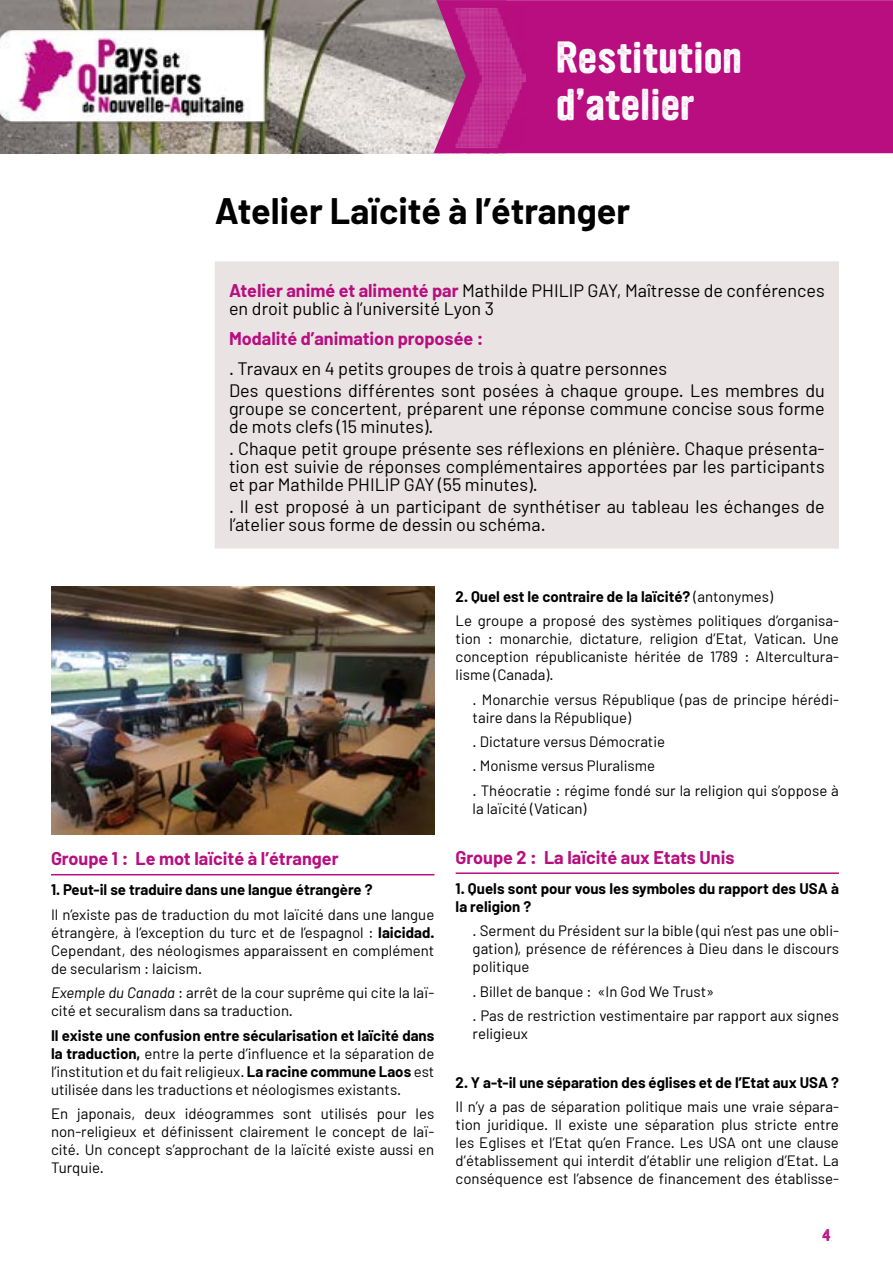
<style>
.page{position:relative;width:893px;height:1263px;background:#fff}
.page>*{position:absolute;margin:0;border:0;box-sizing:border-box;transform-origin:0 0}
.t1{font:39px/46.8px "YWFT Ultramagnetic Rough Bold One";color:#fff}
.t2{font:700 36px "Barlow";color:#000}
.t3{font:18px/18px "Barlow";color:#000}
.t4{font:700 18px "Barlow";color:#b80e80}
.t5{font:15px/18px "Barlow";color:#000;text-align:justify}
.t6{font:700 15px/18px "Barlow";color:#000}
.t7{font:15px "YWFT Ultramagnetic Rough Bold One";color:#b80e80}
.s1{font-weight:700;color:#b80e80}
.s2{font-weight:700}
.s3{font-style:italic}
</style>
<div class="page">
<hr style="left:51px;top:874px;width:383px;height:1px;background:#b80e80">
<hr style="left:456px;top:872px;width:383px;height:2px;background:#b80e80">
<img style="left:51px;top:587px;width:383px;height:248px">
<img style="left:0;top:0;width:433px;height:153px">
<div style="left:433px;top:0;width:460px;height:153px;background:#b80e80"></div>
<img style="left:0;top:27px;width:283px;height:97px">
<img style="left:454px;top:6px;width:71px;height:143px">
<div style="left:215px;top:262px;width:623px;height:286px;background:#e9e4e3"></div>
<div style="left:215px;top:261px;width:624px;height:288px;border:2px solid #e9e4e3"></div>
<h1 class="t1" style="left:556px;top:36px;width:187px">Restitution d’atelier</h1>
<h2 class="t2" style="left:215px;top:188px;width:417px">Atelier Laïcité à l’étranger</h2>
<p class="t3" style="left:229px;top:281px;width:597px"><span class="s1">Atelier animé et alimenté par</span> Mathilde PHILIP GAY, Maîtresse de conférences en droit public à l’université Lyon 3</p>
<p class="t4" style="left:229px;top:327px;width:256px">Modalité d’animation proposée :</p>
<p class="t3" style="left:229px;top:357px;width:597px;line-height:22.2px">. Travaux en 4 petits groupes de trois à quatre personnes<br>Des questions différentes sont posées à chaque groupe. Les membres du</p>
<p class="t3" style="left:229px;top:399px;width:597px">groupe se concertent, préparent une réponse commune concise sous forme de mots clefs (15 minutes).</p>
<p class="t3" style="left:229px;top:439px;width:597px;text-align:justify">. Chaque petit groupe présente ses réflexions en plénière. Chaque présenta&shy;tion est suivie de réponses complémentaires apportées par les participants et par Mathilde PHILIP GAY (55 minutes).</p>
<p class="t3" style="left:229px;top:497px;width:597px">. Il est proposé à un participant de synthétiser au tableau les échanges de l’atelier sous forme de dessin ou schéma.</p>
<p class="t4" style="left:51px;top:848px;width:289px">Groupe 1 : Le mot laïcité à l’étranger</p>
<p class="t6" style="left:51px;top:881px;width:323px">1. Peut-il se traduire dans une langue étrangère ?</p>
<p class="t5" style="left:51px;top:905px;width:385px">Il n’existe pas de traduction du mot laïcité dans une langue étrangère, à l’exception du turc et de l’espagnol : <span class="s2">laicidad.<br></span>Cependant, des néologismes apparaissent en complément de secularism : laicism.</p>
<p class="t5" style="left:51px;top:983px;width:385px"><span class="s3">Exemple du Canada</span> : arrêt de la cour suprême qui cite la laï&shy;cité et securalism dans sa traduction.</p>
<p class="t5" style="left:51px;top:1026px;width:385px"><span class="s2">Il existe une confusion entre sécularisation et laïcité dans la traduction,</span> entre la perte d’influence et la séparation de l’institution et du fait religieux. <span class="s2">La racine commune Laos</span> est utilisée dans les traductions et néologismes existants.</p>
<p class="t5" style="left:51px;top:1104px;width:385px">En japonais, deux idéogrammes sont utilisés pour les non-religieux et définissent clairement le concept de laï&shy;cité. Un concept s’approchant de la laïcité existe aussi en Turquie.</p>
<p class="t5" style="left:456px;top:584px;width:385px;line-height:24.3px"><span class="s2">2. Quel est le contraire de la laïcité?</span> (antonymes)<br>Le groupe a proposé des systèmes politiques d’organisa-</p>
<p class="t5" style="left:456px;top:629px;width:385px">tion : monarchie, dictature, religion d’Etat, Vatican. Une conception républicaniste héritée de 1789 : Altercultura&shy;lisme (Canada).</p>
<p class="t5" style="left:473px;top:690px;width:368px">. Monarchie versus République (pas de principe hérédi&shy;taire dans la République)</p>
<p class="t5" style="left:473px;top:729px;width:368px;line-height:24.3px;text-align:left">. Dictature versus Démocratie<br>. Monisme versus Pluralisme<br>. Théocratie : régime fondé sur la religion qui s’oppose à</p>
<p class="t5" style="left:473px;top:799px;width:115px">la laïcité (Vatican)</p>
<p class="t4" style="left:456px;top:846px;width:280px">Groupe 2 : La laïcité aux Etats Unis</p>
<p class="t6" style="left:456px;top:879px;width:385px">1. Quels sont pour vous les symboles du rapport des USA à la religion ?</p>
<p class="t5" style="left:473px;top:921px;width:368px">. Serment du Président sur la bible (qui n’est pas une obli&shy;gation), présence de références à Dieu dans le discours politique</p>
<p class="t5" style="left:473px;top:979px;width:368px;line-height:24.3px">. Billet de banque : «In God We Trust»<br>. Pas de restriction vestimentaire par rapport aux signes</p>
<p class="t5" style="left:473px;top:1024px;width:57px">religieux</p>
<p class="t6" style="left:456px;top:1073px;width:385px">2. Y a-t-il une séparation des églises et de l’Etat aux USA ?</p>
<p class="t5" style="left:456px;top:1097px;width:385px">Il n’y a pas de séparation politique mais une vraie sépara&shy;tion juridique. Il existe une séparation plus stricte entre les Eglises et l’Etat qu’en France. Les USA ont une clause d’établissement qui interdit d’établir une religion d’Etat. La conséquence est l’absence de financement des établisse-</p>
<p class="t7" style="left:822px;top:1227px;width:10px">4</p>
</div>
